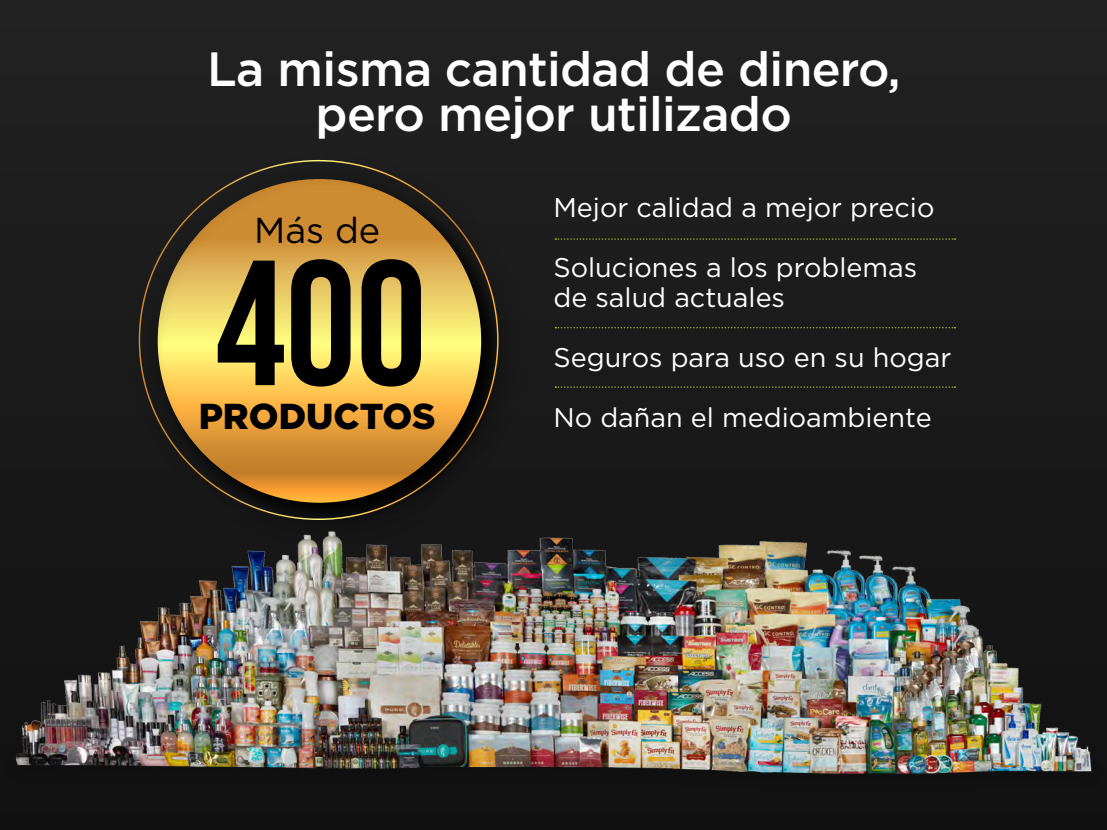
<style>
.page{position:relative;width:1107px;height:830px;background:#fff}
.page>*{position:absolute;margin:0;border:0;box-sizing:border-box;transform-origin:0 0}
.t1{font:700 177.75px "Bebas Neue";color:#000}
.t2{font:500 48px/45px "Gotham";letter-spacing:-.015em;color:#fff;text-align:center}
.t3{font:900 36px "Gotham";color:#000}
.t4{font:36px "Gotham";color:#000}
.t5{font:27px/30px "Gotham";color:#fff}
</style>
<div class="page">
<div style="left:0;top:0;width:1107px;height:829px;background:#1e1e1e"></div>
<svg style="left:139px;top:160px;width:360px;height:324px"></svg>
<svg style="left:555px;top:238px;width:401px;height:2px"></svg>
<svg style="left:555px;top:327px;width:401px;height:1px"></svg>
<svg style="left:555px;top:386px;width:401px;height:2px"></svg>
<img style="left:0;top:484px;width:1107px;height:345px">
<h2 class="t2" style="left:207px;top:46px;width:695px">La misma cantidad de dinero, pero mejor utilizado</h2>
<h3 class="t4" style="left:254px;top:207px;width:128px">Más de</h3>
<h1 class="t1" style="left:215px;top:226px;width:213px">400</h1>
<h3 class="t3" style="left:199px;top:391px;width:239px">PRODUCTOS</h3>
<p class="t5" style="left:554px;top:191px;width:383px">Mejor calidad a mejor precio</p>
<p class="t5" style="left:554px;top:251px;width:365px">Soluciones a los problemas de salud actuales</p>
<p class="t5" style="left:554px;top:341px;width:399px">Seguros para uso en su hogar</p>
<p class="t5" style="left:554px;top:401px;width:380px">No dañan el medioambiente</p>
</div>
